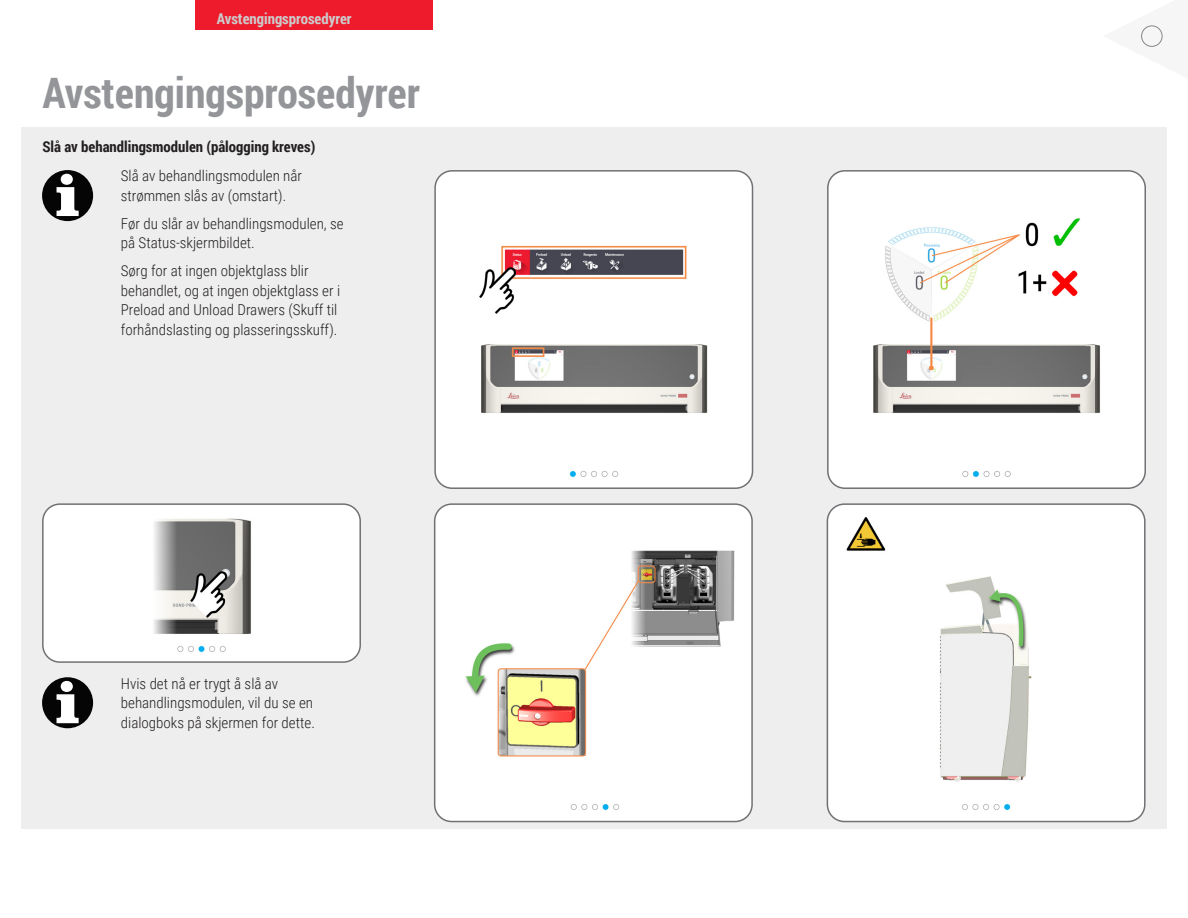
<style>
.page{position:relative;width:1188px;height:918px;background:#fff}
.page>*{position:absolute;margin:0;border:0;box-sizing:border-box;transform-origin:0 0}
.Main_Heading{font:700 42px "Roboto Condensed";color:#939598}
.Normal_Text{font:300 15px/19.5px "Roboto Condensed";color:#231f20}
.Section_Heading{font:700 15px "Roboto Condensed";color:#231f20}
.t1{font:700 15px "Roboto Condensed";color:#ccc}
</style>
<div class="page">
<div style="left:196px;top:0;width:237px;height:30px;background:#ee1b2d"></div>
<svg style="left:1141px;top:25px;width:22px;height:22px"></svg>
<div style="left:21px;top:128px;width:1145px;height:701px;background:#eeeeef"></div>
<img style="left:437px;top:173px;width:316px;height:315px">
<div style="left:434px;top:170px;width:319px;height:319px;border:2px solid #717074;border-radius:17px"></div>
<img style="left:830px;top:173px;width:313px;height:313px">
<div style="left:827px;top:170px;width:319px;height:319px;border:2px solid #717074;border-radius:17px"></div>
<img style="left:45px;top:506px;width:313px;height:154px">
<div style="left:42px;top:503px;width:319px;height:160px;border:2px solid #717074;border-radius:17px"></div>
<img style="left:435px;top:506px;width:315px;height:316px">
<div style="left:434px;top:503px;width:319px;height:319px;border:2px solid #717074;border-radius:17px"></div>
<img style="left:827px;top:506px;width:316px;height:316px">
<div style="left:827px;top:503px;width:319px;height:319px;border:2px solid #717074;border-radius:17px"></div>
<div style="left:42px;top:170px;width:51px;height:51px;background:#040504;border-radius:50%"></div>
<svg style="left:57px;top:174px;width:22px;height:42px"></svg>
<div style="left:42px;top:677px;width:51px;height:51px;background:#040504;border-radius:50%"></div>
<svg style="left:57px;top:681px;width:22px;height:42px"></svg>
<p class="t1" style="left:217px;top:8px;width:136px">Avstengingsprosedyrer</p>
<p class="Main_Heading" style="left:43px;top:63px;width:379px">Avstengingsprosedyrer</p>
<p class="Section_Heading" style="left:43px;top:136px;width:274px">Slå av behandlingsmodulen (pålogging kreves)</p>
<p class="Normal_Text" style="left:121px;top:166px;width:183px">Slå av behandlingsmodulen når strømmen slås av (omstart).</p>
<p class="Normal_Text" style="left:121px;top:213px;width:224px">Før du slår av behandlingsmodulen, se på Status-skjermbildet.</p>
<p class="Normal_Text" style="left:121px;top:261px;width:221px">Sørg for at ingen objektglass blir behandlet, og at ingen objektglass er i Preload and Unload Drawers (Skuff til forhåndslasting og plasseringsskuff).</p>
<p class="Normal_Text" style="left:121px;top:673px;width:196px">Hvis det nå er trygt å slå av behandlingsmodulen, vil du se en dialogboks på skjermen for dette.</p>
</div>
